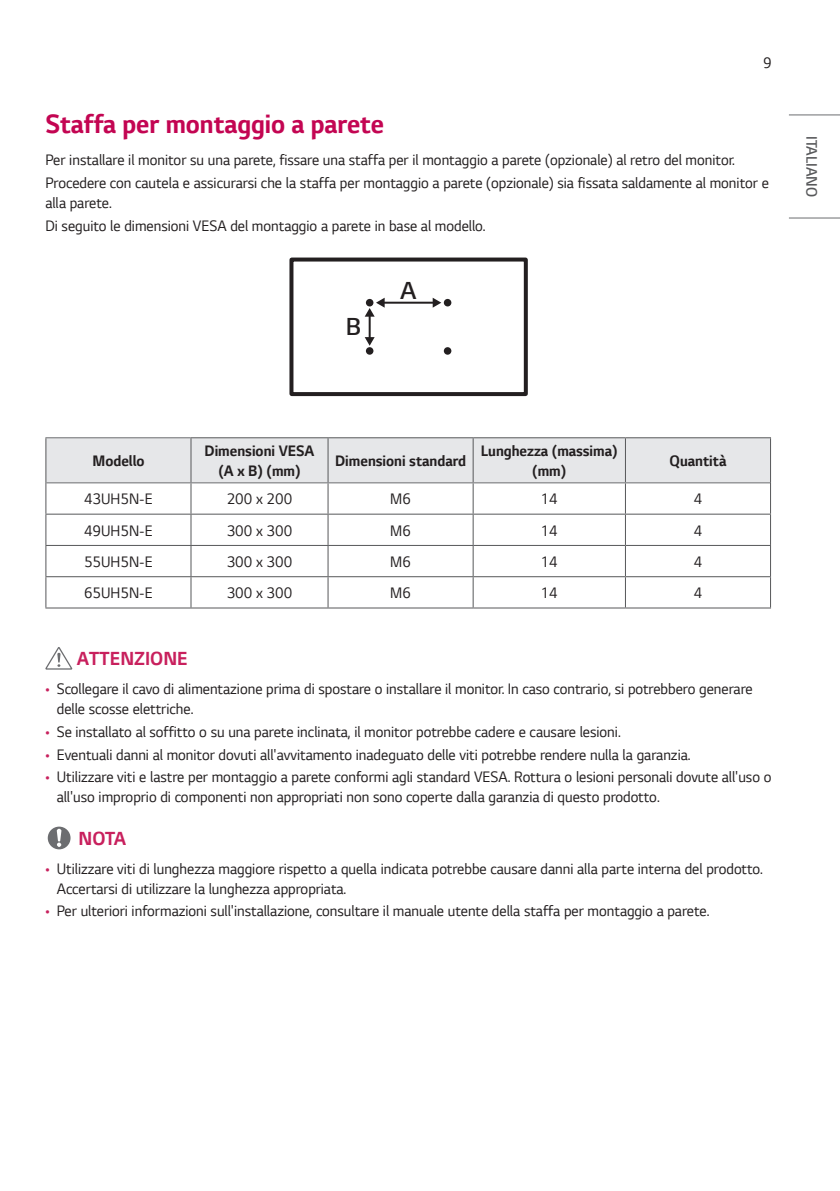
<style>
.page{position:relative;width:840px;height:1191px;background:#fff}
.page>*{position:absolute;margin:0;border:0;box-sizing:border-box;transform-origin:0 0}
.Title2{font:700 28px "LG Smart";color:#c30552;scale:.95 1}
.t1{font:300 26px "LG Smart";color:#231f20}
.Warning{font:700 20px "LG Smart";color:#c8205d;scale:.95 1}
.Body{font:16px/20px "LG Smart";color:#231f20;scale:.95 1}
.Body_Center{font:16px "LG Smart";color:#231f20;scale:.95 1}
.Body_Bold_Center{font:700 16px/20px "LG Smart";color:#231f20;text-align:center;scale:.95 1}
.t2{font:300 16px "LG Smart";color:#57585a;scale:.95 1}
.s1{color:#c8205d}
</style>
<div class="page">
<hr style="left:788px;top:217px;width:51px;height:1px;background:#6c6d70">
<hr style="left:788px;top:114px;width:51px;height:1px;background:#6c6d70">
<div style="left:289px;top:257px;width:238px;height:139px;border:4px solid #231f20"></div>
<div style="left:443px;top:299px;width:8px;height:7px;background:#231f20;border-radius:50%"></div>
<div style="left:365px;top:347px;width:8px;height:8px;background:#231f20;border-radius:50%"></div>
<div style="left:443px;top:347px;width:8px;height:8px;background:#231f20;border-radius:50%"></div>
<hr style="left:383px;top:302px;width:51px;height:2px;background:#231f20">
<svg style="left:432px;top:298px;width:9px;height:10px"></svg>
<hr style="left:368px;top:315px;width:2px;height:23px;background:#231f20">
<svg style="left:364px;top:298px;width:20px;height:19px"></svg>
<svg style="left:364px;top:337px;width:10px;height:9px"></svg>
<div style="left:46px;top:438px;width:723px;height:44px;background:#e6e7e9"></div>
<hr style="left:45px;top:437px;width:145px;height:1px;background:#6c6d70">
<hr style="left:45px;top:438px;width:1px;height:45px;background:#57585a">
<hr style="left:190px;top:437px;width:138px;height:1px;background:#57585a">
<hr style="left:190px;top:438px;width:1px;height:44px;background:#57585a">
<hr style="left:328px;top:437px;width:145px;height:1px;background:#57585a">
<hr style="left:327px;top:438px;width:1px;height:44px;background:#57585a">
<hr style="left:473px;top:437px;width:152px;height:1px;background:#57585a">
<hr style="left:472px;top:438px;width:1px;height:44px;background:#57585a">
<hr style="left:625px;top:437px;width:145px;height:1px;background:#57585a">
<hr style="left:624px;top:438px;width:1px;height:44px;background:#57585a">
<hr style="left:769px;top:438px;width:1px;height:45px;background:#57585a">
<hr style="left:45px;top:483px;width:1px;height:30px;background:#57585a">
<hr style="left:190px;top:483px;width:1px;height:30px;background:#57585a">
<hr style="left:327px;top:483px;width:1px;height:30px;background:#57585a">
<hr style="left:472px;top:483px;width:1px;height:30px;background:#57585a">
<hr style="left:624px;top:483px;width:1px;height:30px;background:#57585a">
<hr style="left:769px;top:483px;width:1px;height:30px;background:#57585a">
<hr style="left:45px;top:514px;width:1px;height:31px;background:#57585a">
<hr style="left:190px;top:514px;width:1px;height:31px;background:#57585a">
<hr style="left:327px;top:514px;width:1px;height:31px;background:#57585a">
<hr style="left:472px;top:514px;width:1px;height:31px;background:#57585a">
<hr style="left:624px;top:514px;width:1px;height:31px;background:#57585a">
<hr style="left:769px;top:514px;width:1px;height:31px;background:#57585a">
<hr style="left:45px;top:546px;width:1px;height:30px;background:#57585a">
<hr style="left:190px;top:546px;width:1px;height:30px;background:#57585a">
<hr style="left:327px;top:546px;width:1px;height:30px;background:#57585a">
<hr style="left:472px;top:546px;width:1px;height:30px;background:#57585a">
<hr style="left:624px;top:546px;width:1px;height:30px;background:#57585a">
<hr style="left:769px;top:546px;width:1px;height:30px;background:#57585a">
<hr style="left:45px;top:577px;width:1px;height:30px;background:#57585a">
<hr style="left:190px;top:577px;width:1px;height:30px;background:#57585a">
<hr style="left:327px;top:577px;width:1px;height:30px;background:#57585a">
<hr style="left:472px;top:577px;width:1px;height:30px;background:#57585a">
<hr style="left:624px;top:577px;width:1px;height:30px;background:#57585a">
<hr style="left:769px;top:577px;width:1px;height:30px;background:#57585a">
<hr style="left:46px;top:482px;width:145px;height:1px;background:#6c6d70">
<hr style="left:191px;top:482px;width:137px;height:1px;background:#6c6d70">
<hr style="left:328px;top:482px;width:145px;height:1px;background:#6c6d70">
<hr style="left:473px;top:482px;width:152px;height:1px;background:#6c6d70">
<hr style="left:625px;top:482px;width:144px;height:1px;background:#6c6d70">
<hr style="left:45px;top:513px;width:146px;height:1px;background:#57585a">
<hr style="left:45px;top:545px;width:146px;height:1px;background:#57585a">
<hr style="left:45px;top:576px;width:146px;height:1px;background:#57585a">
<hr style="left:45px;top:607px;width:146px;height:1px;background:#57585a">
<hr style="left:191px;top:513px;width:137px;height:1px;background:#57585a">
<hr style="left:328px;top:513px;width:145px;height:1px;background:#57585a">
<hr style="left:473px;top:513px;width:152px;height:1px;background:#57585a">
<hr style="left:625px;top:513px;width:145px;height:1px;background:#57585a">
<hr style="left:191px;top:545px;width:137px;height:1px;background:#57585a">
<hr style="left:328px;top:545px;width:145px;height:1px;background:#57585a">
<hr style="left:473px;top:545px;width:152px;height:1px;background:#57585a">
<hr style="left:625px;top:545px;width:145px;height:1px;background:#57585a">
<hr style="left:191px;top:576px;width:137px;height:1px;background:#57585a">
<hr style="left:328px;top:576px;width:145px;height:1px;background:#57585a">
<hr style="left:473px;top:576px;width:152px;height:1px;background:#57585a">
<hr style="left:625px;top:576px;width:145px;height:1px;background:#57585a">
<hr style="left:191px;top:607px;width:137px;height:1px;background:#57585a">
<hr style="left:328px;top:607px;width:145px;height:1px;background:#57585a">
<hr style="left:473px;top:607px;width:152px;height:1px;background:#57585a">
<hr style="left:625px;top:607px;width:145px;height:1px;background:#57585a">
<svg style="left:45px;top:647px;width:27px;height:22px"></svg>
<svg style="left:48px;top:826px;width:22px;height:23px"></svg>
<p class="Title2" style="left:45px;top:105px;width:358px">Staffa per montaggio a parete</p>
<p class="Body" style="left:762px;top:52px;width:11px">9</p>
<p class="Body" style="left:45px;top:149px;width:727px">Per installare il monitor su una parete, fissare una staffa per il montaggio a parete (opzionale) al retro del monitor.</p>
<p class="Body" style="left:45px;top:172px;width:762px">Procedere con cautela e assicurarsi che la staffa per montaggio a parete (opzionale) sia fissata saldamente al monitor e alla parete.</p>
<p class="Body" style="left:45px;top:215px;width:465px">Di seguito le dimensioni VESA del montaggio a parete in base al modello.</p>
<p class="t1" style="left:346px;top:309px;width:17px">B</p>
<p class="t1" style="left:400px;top:273px;width:18px">A</p>
<p class="t2" style="left:822px;top:136px;width:66px;rotate:90deg">ITALIANO</p>
<p class="Body_Bold_Center" style="left:92px;top:450px;width:56px">Modello</p>
<p class="Body_Bold_Center" style="left:204px;top:440px;width:117px">Dimensioni VESA (A x B) (mm)</p>
<p class="Body_Bold_Center" style="left:335px;top:450px;width:139px">Dimensioni standard</p>
<p class="Body_Bold_Center" style="left:480px;top:440px;width:145px">Lunghezza (massima) (mm)</p>
<p class="Body_Bold_Center" style="left:669px;top:450px;width:61px">Quantità</p>
<p class="Body_Center" style="left:84px;top:488px;width:74px">43UH5N-E</p>
<p class="Body_Center" style="left:226px;top:488px;width:71px">200 x 200</p>
<p class="Body_Center" style="left:390px;top:488px;width:23px">M6</p>
<p class="Body_Center" style="left:540px;top:488px;width:20px">14</p>
<p class="Body_Center" style="left:693px;top:488px;width:11px">4</p>
<p class="Body_Center" style="left:84px;top:520px;width:74px">49UH5N-E</p>
<p class="Body_Center" style="left:226px;top:520px;width:71px">300 x 300</p>
<p class="Body_Center" style="left:390px;top:520px;width:23px">M6</p>
<p class="Body_Center" style="left:540px;top:520px;width:20px">14</p>
<p class="Body_Center" style="left:693px;top:520px;width:11px">4</p>
<p class="Body_Center" style="left:84px;top:551px;width:74px">55UH5N-E</p>
<p class="Body_Center" style="left:226px;top:551px;width:71px">300 x 300</p>
<p class="Body_Center" style="left:390px;top:551px;width:23px">M6</p>
<p class="Body_Center" style="left:540px;top:551px;width:20px">14</p>
<p class="Body_Center" style="left:693px;top:551px;width:11px">4</p>
<p class="Body_Center" style="left:84px;top:582px;width:74px">65UH5N-E</p>
<p class="Body_Center" style="left:226px;top:582px;width:71px">300 x 300</p>
<p class="Body_Center" style="left:390px;top:582px;width:23px">M6</p>
<p class="Body_Center" style="left:540px;top:582px;width:20px">14</p>
<p class="Body_Center" style="left:693px;top:582px;width:11px">4</p>
<p class="Warning" style="left:77px;top:645px;width:118px">ATTENZIONE</p>
<p class="Body" style="left:57px;top:678px;width:733px;text-indent:-11px"><span class="s1">•</span> Scollegare il cavo di alimentazione prima di spostare o installare il monitor. In caso contrario, si potrebbero generare delle scosse elettriche.</p>
<p class="Body" style="left:45px;top:721px;width:606px"><span class="s1">•</span> Se installato al soffitto o su una parete inclinata, il monitor potrebbe cadere e causare lesioni.</p>
<p class="Body" style="left:45px;top:744px;width:680px"><span class="s1">•</span> Eventuali danni al monitor dovuti all'avvitamento inadeguato delle viti potrebbe rendere nulla la garanzia.</p>
<p class="Body" style="left:57px;top:766px;width:753px;text-indent:-11px"><span class="s1">•</span> Utilizzare viti e lastre per montaggio a parete conformi agli standard VESA. Rottura o lesioni personali dovute all'uso o all'uso improprio di componenti non appropriati non sono coperte dalla garanzia di questo prodotto.</p>
<p class="Warning" style="left:79px;top:825px;width:52px">NOTA</p>
<p class="Body" style="left:57px;top:858px;width:744px;text-indent:-11px"><span class="s1">•</span> Utilizzare viti di lunghezza maggiore rispetto a quella indicata potrebbe causare danni alla parte interna del prodotto.<br>Accertarsi di utilizzare la lunghezza appropriata.</p>
<p class="Body" style="left:45px;top:900px;width:700px"><span class="s1">•</span> Per ulteriori informazioni sull'installazione, consultare il manuale utente della staffa per montaggio a parete.</p>
</div>
